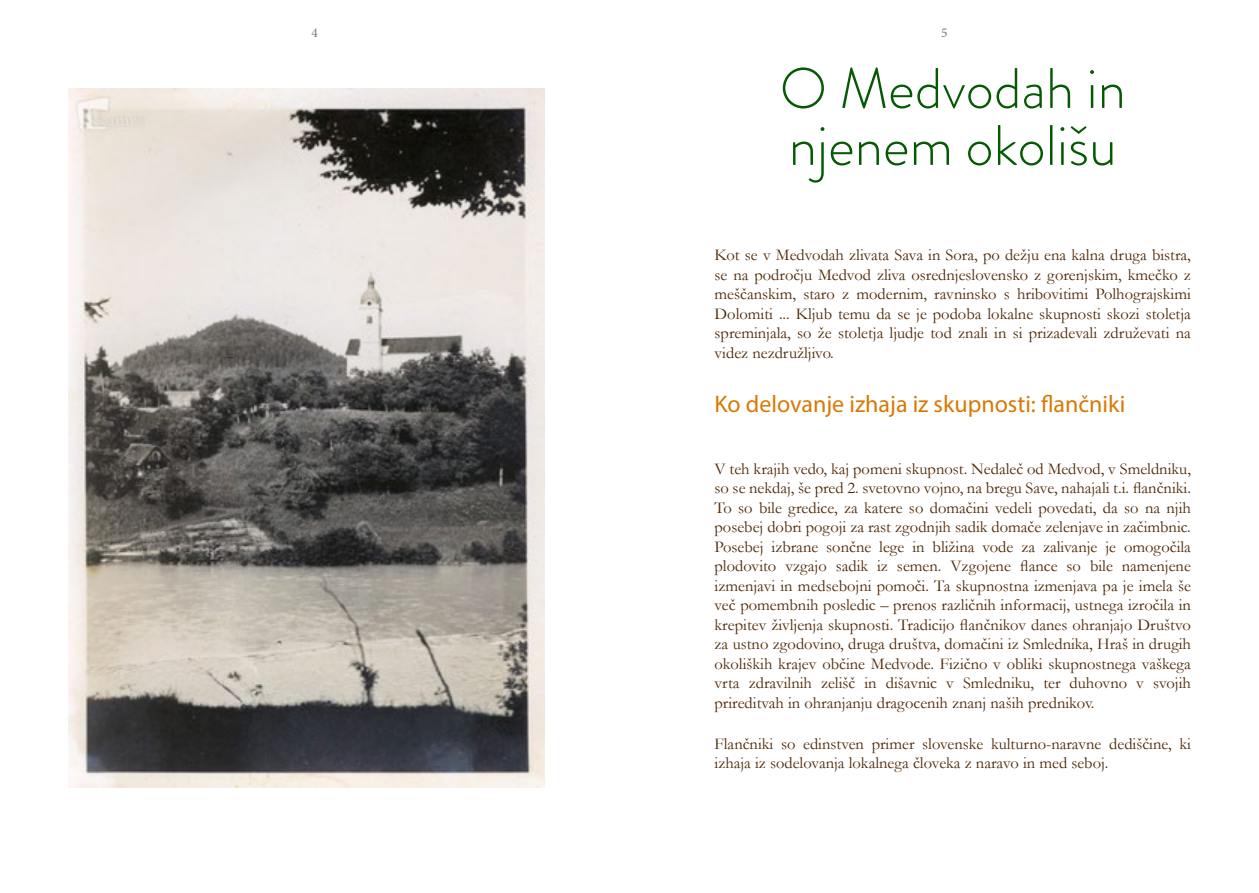
<style>
.page{position:relative;width:1259px;height:893px;background:#fff}
.page>*{position:absolute;margin:0;border:0;box-sizing:border-box;transform-origin:0 0}
.t1{font:300 57px/57px "Brandon Grotesque";color:#055902}
.t2{font:24px "Myriad Pro";color:#d97904}
.t3{font:16.5px/19.5px "Garamond";color:#4d2703;text-align:justify}
.t4{font:13.5px "Minion Pro";color:#787878}
</style>
<div class="page">
<img style="left:68px;top:89px;width:476px;height:698px">
<p class="t4" style="left:311px;top:23px;width:8px">4</p>
<p class="t4" style="left:941px;top:23px;width:8px">5</p>
<h1 class="t1" style="left:779px;top:60px;width:348px">O Medvodah in njenem okolišu</h1>
<p class="t3" style="left:714px;top:245px;width:478px">Kot se v Medvodah zlivata Sava in Sora, po dežju ena kalna druga bistra, se na področju Medvod zliva osrednjeslovensko z gorenjskim, kmečko z meščanskim, staro z modernim, ravninsko s hribovitimi Polhograjskimi Dolomiti ... Kljub temu da se je podoba lokalne skupnosti skozi stoletja spreminjala, so že stoletja ljudje tod znali in si prizadevali združevati na videz nezdružljivo.</p>
<h2 class="t2" style="left:714px;top:389px;width:412px">Ko delovanje izhaja iz skupnosti: flančniki</h2>
<p class="t3" style="left:714px;top:458px;width:478px">V teh krajih vedo, kaj pomeni skupnost. Nedaleč od Medvod, v Smeldniku, so se nekdaj, še pred 2. svetovno vojno, na bregu Save, nahajali t.i. flančniki.<br>To so bile gredice, za katere so domačini vedeli povedati, da so na njih posebej dobri pogoji za rast zgodnjih sadik domače zelenjave in začimbnic.<br>Posebej izbrane sončne lege in bližina vode za zalivanje je omogočila plodovito vzgajo sadik iz semen. Vzgojene flance so bile namenjene izmenjavi in medsebojni pomoči. Ta skupnostna izmenjava pa je imela še več pomembnih posledic – prenos različnih informacij, ustnega izročila in krepitev življenja skupnosti. Tradicijo flančnikov danes ohranjajo Društvo za ustno zgodovino, druga društva, domačini iz Smlednika, Hraš in drugih okoliških krajev občine Medvode. Fizično v obliki skupnostnega vaškega vrta zdravilnih zelišč in dišavnic v Smledniku, ter duhovno v svojih prireditvah in ohranjanju dragocenih znanj naših prednikov.</p>
<p class="t3" style="left:714px;top:733px;width:478px">Flančniki so edinstven primer slovenske kulturno-naravne dediščine, ki izhaja iz sodelovanja lokalnega človeka z naravo in med seboj.</p>
</div>
